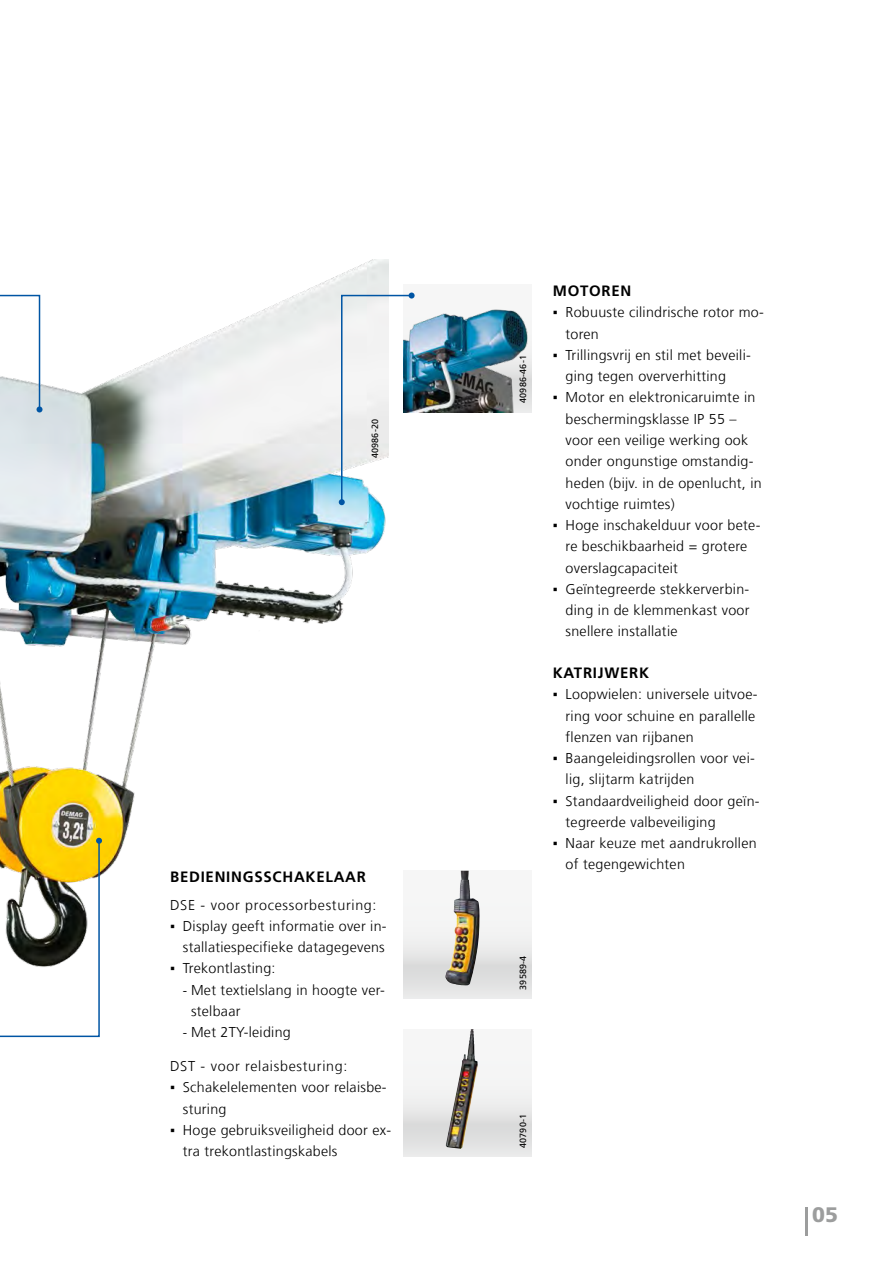
<style>
.page{position:relative;width:893px;height:1263px;background:#fff}
.page>*{position:absolute;margin:0;border:0;box-sizing:border-box;transform-origin:0 0}
.t1{font:900 21px "Frutiger LT Com";color:#9c9d9d}
.t2{font:700 15px "Frutiger LT Com";letter-spacing:.05em;color:#000}
.t3{font:300 14.25px/21.3px "Frutiger LT Com";letter-spacing:.02em;color:#000}
.t4{font:300 14.25px "Frutiger LT Com";letter-spacing:.05em;color:#000}
.t5{font:9px "Frutiger LT Com";letter-spacing:.02em;color:#000}
.s1{font-family:"Calibri";font-weight:400}
</style>
<div class="page">
<hr style="left:806px;top:1207px;width:2px;height:28px;background:#9c9d9d">
<div style="left:404px;top:285px;width:127px;height:127px;background:#f6f6f6"></div>
<img style="left:415px;top:309px;width:116px;height:103px">
<img style="left:0;top:259px;width:388px;height:616px">
<div style="left:404px;top:871px;width:127px;height:127px;background:linear-gradient(to bottom,#fcfcfc,#dedede)"></div>
<svg style="left:404px;top:1029px;width:127px;height:128px"></svg>
<img style="left:445px;top:871px;width:35px;height:115px">
<svg style="left:0;top:294px;width:43px;height:118px"></svg>
<svg style="left:339px;top:293px;width:76px;height:212px"></svg>
<svg style="left:0;top:838px;width:102px;height:200px"></svg>
<img style="left:450px;top:1029px;width:21px;height:97px">
<p class="t5" style="left:370px;top:458px;width:41px;rotate:-90deg">40986-20</p>
<p class="t2" style="left:170px;top:868px;width:176px">BEDIENINGSSCHAKELAAR</p>
<p class="t4" style="left:170px;top:896px;width:208px">DSE - voor processorbesturing:</p>
<p class="t3" style="left:170px;top:915px;width:218px;text-align:right"><span class="s1">▪</span> Display geeft informatie over in&shy;stallatiespecifieke datagegevens</p>
<p class="t3" style="left:170px;top:958px;width:107px"><span class="s1">▪</span> Trekontlasting:</p>
<p class="t3" style="left:191px;top:979px;width:195px;text-indent:-8px"><span class="s1">-</span> Met textielslang in hoogte ver&shy;stelbaar</p>
<p class="t3" style="left:183px;top:1022px;width:109px"><span class="s1">-</span> Met 2TY-leiding</p>
<p class="t4" style="left:170px;top:1058px;width:179px">DST - voor relaisbesturing:</p>
<p class="t3" style="left:183px;top:1077px;width:205px;text-indent:-13px"><span class="s1">▪</span> Schakelelementen voor relaisbe&shy;sturing</p>
<p class="t3" style="left:183px;top:1119px;width:210px;text-indent:-13px"><span class="s1">▪</span> Hoge gebruiksveiligheid door ex&shy;tra trekontlastingskabels</p>
<p class="t5" style="left:518px;top:403px;width:49px;rotate:-90deg">40986-46-1</p>
<p class="t2" style="left:553px;top:282px;width:78px">MOTOREN</p>
<p class="t3" style="left:566px;top:302px;width:200px;text-indent:-13px"><span class="s1">▪</span> Robuuste cilindrische rotor mo&shy;toren</p>
<p class="t3" style="left:566px;top:344px;width:187px;text-indent:-13px"><span class="s1">▪</span> Trillingsvrij en stil met beveili&shy;ging tegen oververhitting</p>
<p class="t3" style="left:566px;top:387px;width:198px;text-indent:-13px"><span class="s1">▪</span> Motor en elektronicaruimte in beschermingsklasse IP 55 – voor een veilige werking ook onder ongunstige omstandig&shy;heden (bijv. in de openlucht, in vochtige ruimtes)</p>
<p class="t3" style="left:566px;top:515px;width:196px;text-indent:-13px"><span class="s1">▪</span> Hoge inschakelduur voor bete&shy;re beschikbaarheid = grotere overslagcapaciteit</p>
<p class="t3" style="left:566px;top:578px;width:185px;text-align:justify;text-indent:-13px"><span class="s1">▪</span> Geïntegreerde stekkerverbin&shy;ding in de klemmenkast voor snellere installatie</p>
<p class="t2" style="left:553px;top:664px;width:98px">KATRIJWERK</p>
<p class="t3" style="left:566px;top:684px;width:193px;text-indent:-13px"><span class="s1">▪</span> Loopwielen: universele uitvoe&shy;ring voor schuine en parallelle flenzen van rijbanen</p>
<p class="t3" style="left:566px;top:748px;width:191px;text-indent:-13px"><span class="s1">▪</span> Baangeleidingsrollen voor vei&shy;lig, slijtarm katrijden</p>
<p class="t3" style="left:566px;top:790px;width:196px;text-indent:-13px"><span class="s1">▪</span> Standaardveiligheid door geïn&shy;tegreerde valbeveiliging</p>
<p class="t3" style="left:566px;top:833px;width:193px;text-indent:-13px"><span class="s1">▪</span> Naar keuze met aandrukrollen of tegengewichten</p>
<p class="t5" style="left:518px;top:990px;width:36px;rotate:-90deg">39589-4</p>
<p class="t5" style="left:518px;top:1148px;width:36px;rotate:-90deg">40790-1</p>
<h1 class="t1" style="left:812px;top:1202px;width:27px">05</h1>
</div>
